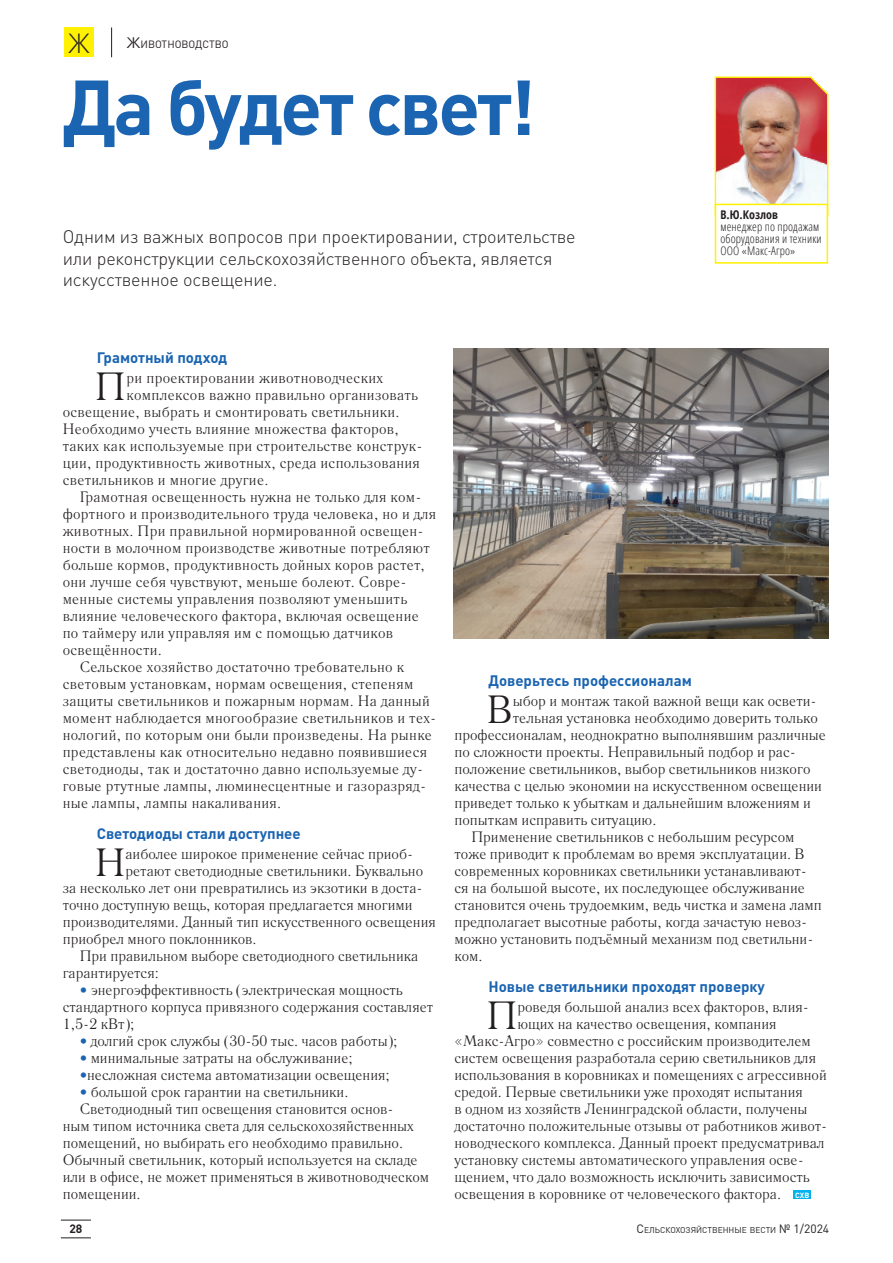
<style>
.page{position:relative;width:893px;height:1263px;background:#fff}
.page>*{position:absolute;margin:0;border:0;box-sizing:border-box;transform-origin:0 0}
.t1{font:700 76.5px "DIN Pro";letter-spacing:-.04em;color:#1a64b1}
.t2{font:39.3px "Literaturnaya C";color:#231f20}
.t3{font:300 27px "Open Sans";color:#231f20}
.t4{font:300 18px/21.6px "DIN Pro";letter-spacing:-.01em;color:#231f20}
.t5{font:15px "Literaturnaya C";color:#231f20}
.t6{font:15px "Literaturnaya C";letter-spacing:.02em;color:#231f20}
.t7{font:700 15px "DIN Pro";color:#1a64b1}
.t8{font:300 condensed 12px/12px "Open Sans";letter-spacing:.01em;color:#231f20}
.t9{font:700 condensed 12px "Open Sans";color:#231f20}
.t10{font:700 12px "DIN Pro";color:#231f20}
.t11{font:10.5px "DIN Pro";color:#231f20}
.t12{font:8.4px "DIN Pro";color:#231f20}
.s1{font-size:15px}
.s2{font-family:"DIN Pro";font-weight:700;font-size:7.5px;color:#fff}
.s3{font-size:12px}
</style>
<div class="page">
<div style="left:64px;top:27px;width:30px;height:30px;background:#fff101"></div>
<hr style="left:111px;top:27px;width:1px;height:30px;background:#231f20">
<hr style="left:61px;top:1220px;width:30px;height:1px;background:#231f20">
<hr style="left:61px;top:1237px;width:30px;height:1px;background:#231f20">
<img style="left:714px;top:76px;width:115px;height:141px">
<div style="left:715px;top:204px;width:112px;height:59px;background:#fff"></div>
<div style="left:715px;top:204px;width:113px;height:60px;border:2px solid #fff101"></div>
<div style="left:794px;top:1190px;width:17px;height:9px;background:#00b2ef"></div>
<img style="left:454px;top:349px;width:374px;height:290px">
<h3 class="t3" style="left:68px;top:24px;width:23px">Ж</h3>
<p class="t11" style="left:127px;top:37px;width:103px"><span class="s1">Ж</span>ивотноводство</p>
<h1 class="t1" style="left:63px;top:55px;width:474px">Да будет свет!</h1>
<p class="t4" style="left:63px;top:225px;width:514px">Одним из важных вопросов при проектировании, строительстве или реконструкции сельскохозяйственного объекта, является искусственное освещение.</p>
<p class="t9" style="left:720px;top:207px;width:59px">В.Ю.Козлов</p>
<p class="t8" style="left:720px;top:220px;width:103px">менеджер по продажам оборудования и техники<br>ООО «Макс-Агро»</p>
<p class="t7" style="left:97px;top:347px;width:132px">Грамотный подход</p>
<h2 class="t2" style="left:95px;top:364px;width:32px">П</h2>
<p class="t6" style="left:126px;top:369px;width:258px">ри проектировании животноводческих</p>
<p class="t6" style="left:126px;top:386px;width:293px">комплексов важно правильно организовать</p>
<p class="t6" style="left:63px;top:403px;width:338px">освещение, выбрать и смонтировать светильники.</p>
<p class="t6" style="left:63px;top:420px;width:338px">Необходимо учесть влияние множества факторов,</p>
<p class="t6" style="left:63px;top:437px;width:361px">таких как используемые при строительстве конструк-</p>
<p class="t6" style="left:63px;top:454px;width:359px">ции, продуктивность животных, среда использования</p>
<p class="t6" style="left:63px;top:471px;width:207px">светильников и многие другие.</p>
<p class="t6" style="left:80px;top:488px;width:343px">Грамотная освещенность нужна не только для ком-</p>
<p class="t6" style="left:63px;top:505px;width:375px">фортного и производительного труда человека, но и для</p>
<p class="t6" style="left:63px;top:522px;width:362px">животных. При правильной нормированной освещен-</p>
<p class="t6" style="left:63px;top:539px;width:369px">ности в молочном производстве животные потребляют</p>
<p class="t6" style="left:63px;top:556px;width:364px">больше кормов, продуктивность дойных коров растет,</p>
<p class="t6" style="left:63px;top:573px;width:345px">они лучше себя чувствуют, меньше болеют. Совре-</p>
<p class="t6" style="left:63px;top:590px;width:346px">менные системы управления позволяют уменьшить</p>
<p class="t6" style="left:63px;top:607px;width:358px">влияние человеческого фактора, включая освещение</p>
<p class="t6" style="left:63px;top:624px;width:332px">по таймеру или управляя им с помощью датчиков</p>
<p class="t6" style="left:63px;top:641px;width:101px">освещённости.</p>
<p class="t6" style="left:80px;top:658px;width:326px">Сельское хозяйство достаточно требовательно к</p>
<p class="t6" style="left:63px;top:675px;width:352px">световым установкам, нормам освещения, степеням</p>
<p class="t6" style="left:63px;top:692px;width:369px">защиты светильников и пожарным нормам. На данный</p>
<p class="t6" style="left:63px;top:709px;width:375px">момент наблюдается многообразие светильников и тех-</p>
<p class="t6" style="left:63px;top:726px;width:371px">нологий, по которым они были произведены. На рынке</p>
<p class="t6" style="left:63px;top:743px;width:366px">представлены как относительно недавно появившиеся</p>
<p class="t6" style="left:63px;top:760px;width:362px">светодиоды, так и достаточно давно используемые ду-</p>
<p class="t6" style="left:63px;top:777px;width:365px">говые ртутные лампы, люминесцентные и газоразряд-</p>
<p class="t6" style="left:63px;top:794px;width:220px">ные лампы, лампы накаливания.</p>
<p class="t7" style="left:97px;top:823px;width:206px">Светодиоды стали доступнее</p>
<h2 class="t2" style="left:95px;top:840px;width:32px">Н</h2>
<p class="t5" style="left:125px;top:845px;width:289px">аиболее широкое применение сейчас приоб-</p>
<p class="t5" style="left:125px;top:862px;width:299px">ретают светодиодные светильники. Буквально</p>
<p class="t5" style="left:63px;top:879px;width:361px">за несколько лет они превратились из экзотики в доста-</p>
<p class="t5" style="left:63px;top:896px;width:351px">точно доступную вещь, которая предлагается многими</p>
<p class="t5" style="left:63px;top:913px;width:375px">производителями. Данный тип искусственного освещения</p>
<p class="t5" style="left:63px;top:930px;width:195px">приобрел много поклонников.</p>
<p class="t5" style="left:80px;top:947px;width:340px">При правильном выборе светодиодного светильника</p>
<p class="t5" style="left:63px;top:964px;width:98px">гарантируется:</p>
<p class="t5" style="left:91px;top:981px;width:314px">энергоэффективность (электрическая мощность</p>
<p class="t5" style="left:63px;top:998px;width:372px">стандартного корпуса привязного содержания составляет</p>
<p class="t5" style="left:63px;top:1015px;width:73px">1,5-2 кВт);</p>
<p class="t5" style="left:91px;top:1032px;width:308px">долгий срок службы (30-50 тыс. часов работы);</p>
<p class="t5" style="left:91px;top:1049px;width:264px">минимальные затраты на обслуживание;</p>
<p class="t5" style="left:87px;top:1066px;width:304px">несложная система автоматизации освещения;</p>
<p class="t5" style="left:91px;top:1083px;width:259px">большой срок гарантии на светильники.</p>
<p class="t5" style="left:80px;top:1100px;width:316px">Светодиодный тип освещения становится основ-</p>
<p class="t5" style="left:63px;top:1117px;width:353px">ным типом источника света для сельскохозяйственных</p>
<p class="t5" style="left:63px;top:1134px;width:342px">помещений, но выбирать его необходимо правильно.</p>
<p class="t5" style="left:63px;top:1151px;width:356px">Обычный светильник, который используется на складе</p>
<p class="t5" style="left:63px;top:1168px;width:368px">или в офисе, не может применяться в животноводческом</p>
<p class="t5" style="left:63px;top:1185px;width:79px">помещении.</p>
<p class="t7" style="left:488px;top:670px;width:205px">Доверьтесь профессионалам</p>
<h2 class="t2" style="left:486px;top:687px;width:28px">В</h2>
<p class="t5" style="left:513px;top:692px;width:305px">ыбор и монтаж такой важной вещи как освети-</p>
<p class="t5" style="left:513px;top:709px;width:307px">тельная установка необходимо доверить только</p>
<p class="t5" style="left:454px;top:726px;width:373px">профессионалам, неоднократно выполнявшим различные</p>
<p class="t5" style="left:454px;top:743px;width:343px">по сложности проекты. Неправильный подбор и рас-</p>
<p class="t5" style="left:454px;top:760px;width:358px">положение светильников, выбор светильников низкого</p>
<p class="t5" style="left:454px;top:777px;width:369px">качества с целью экономии на искусственном освещении</p>
<p class="t5" style="left:454px;top:794px;width:358px">приведет только к убыткам и дальнейшим вложениям и</p>
<p class="t5" style="left:454px;top:811px;width:203px">попыткам исправить ситуацию.</p>
<p class="t5" style="left:471px;top:828px;width:324px">Применение светильников с небольшим ресурсом</p>
<p class="t5" style="left:454px;top:845px;width:352px">тоже приводит к проблемам во время эксплуатации. В</p>
<p class="t5" style="left:454px;top:862px;width:354px">современных коровниках светильники устанавливают-</p>
<p class="t5" style="left:454px;top:879px;width:352px">ся на большой высоте, их последующее обслуживание</p>
<p class="t5" style="left:454px;top:896px;width:369px">становится очень трудоемким, ведь чистка и замена ламп</p>
<p class="t5" style="left:454px;top:913px;width:354px">предполагает высотные работы, когда зачастую невоз-</p>
<p class="t5" style="left:454px;top:930px;width:361px">можно установить подъёмный механизм под светильни-</p>
<p class="t5" style="left:454px;top:947px;width:30px">ком.</p>
<p class="t7" style="left:488px;top:976px;width:278px">Новые светильники проходят проверку</p>
<h2 class="t2" style="left:486px;top:993px;width:32px">П</h2>
<p class="t5" style="left:517px;top:998px;width:293px">роведя большой анализ всех факторов, влия-</p>
<p class="t5" style="left:517px;top:1015px;width:261px">ющих на качество освещения, компания</p>
<p class="t5" style="left:454px;top:1032px;width:358px">«Макс-Агро» совместно с российским производителем</p>
<p class="t5" style="left:454px;top:1049px;width:363px">систем освещения разработала серию светильников для</p>
<p class="t5" style="left:454px;top:1066px;width:374px">использования в коровниках и помещениях с агрессивной</p>
<p class="t5" style="left:454px;top:1083px;width:350px">средой. Первые светильники уже проходят испытания</p>
<p class="t5" style="left:454px;top:1100px;width:355px">в одном из хозяйств Ленинградской области, получены</p>
<p class="t5" style="left:454px;top:1117px;width:374px">достаточно положительные отзывы от работников живот-</p>
<p class="t5" style="left:454px;top:1134px;width:372px">новодческого комплекса. Данный проект предусматривал</p>
<p class="t5" style="left:454px;top:1151px;width:351px">установку системы автоматического управления осве-</p>
<p class="t5" style="left:454px;top:1168px;width:357px">щением, что дало возможность исключить зависимость</p>
<p class="t5" style="left:454px;top:1185px;width:356px">освещения в коровнике от человеческого фактора. <span class="s2">СХВ</span></p>
<p class="t10" style="left:69px;top:1221px;width:15px">28</p>
<p class="t12" style="left:636px;top:1224px;width:194px"><span class="s3">С</span>ельскохозяйственные вести <span class="s3">№ 1/2024</span></p>
</div>
